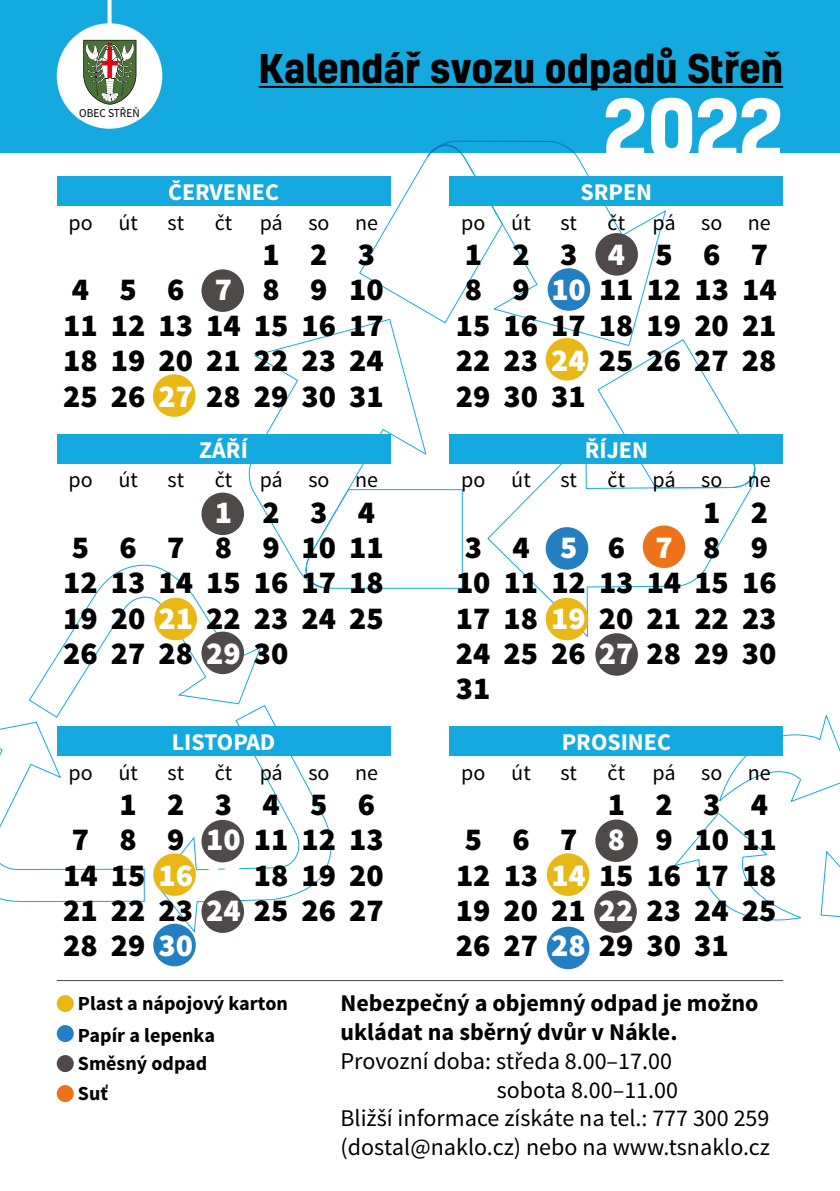
<style>
.page{position:relative;width:840px;height:1191px;background:#fff}
.page>*{position:absolute;margin:0;border:0;box-sizing:border-box;transform-origin:0 0}
.t1{font:700 80px "Kelson";color:#fff}
.t2{font:700 38px "Kelson";color:#000}
.t3{font:900 32px/35.4px "Source Sans Pro";color:#000}
.t4{font:24px "Source Sans Pro";color:#000}
.t5{font:700 24px/28.8px "Source Sans Pro";color:#000}
.t6{font:700 24px "Source Sans Pro";color:#fff}
.t7{font:22px "Source Sans Pro";color:#000}
.t8{font:700 20px/32px "Source Sans Pro";color:#000}
.t9{font:12px "Source Sans Pro";color:#000;scale:.95 1}
.s1{color:#fff}
</style>
<div class="page">
<svg style="left:674px;top:715px;width:165px;height:206px"></svg>
<svg style="left:170px;top:705px;width:162px;height:228px"></svg>
<svg style="left:0;top:564px;width:261px;height:338px"></svg>
<svg style="left:247px;top:323px;width:179px;height:269px"></svg>
<svg style="left:301px;top:489px;width:161px;height:100px"></svg>
<svg style="left:424px;top:153px;width:242px;height:193px"></svg>
<svg style="left:359px;top:153px;width:144px;height:170px"></svg>
<svg style="left:487px;top:463px;width:265px;height:175px"></svg>
<svg style="left:597px;top:339px;width:157px;height:149px"></svg>
<div style="left:0;top:0;width:839px;height:153px;background:#14aae0"></div>
<div style="left:57px;top:995px;width:17px;height:17px;background:#e9b816;border-radius:50%"></div>
<div style="left:57px;top:1025px;width:17px;height:17px;background:#237ec2;border-radius:50%"></div>
<div style="left:57px;top:1055px;width:17px;height:17px;background:#4f4949;border-radius:50%"></div>
<div style="left:57px;top:1085px;width:17px;height:17px;background:#ee7219;border-radius:50%"></div>
<hr style="left:259px;top:86px;width:523px;height:2px;background:#000">
<hr style="left:57px;top:980px;width:725px;height:1px;background:#4a4a49">
<div style="left:153px;top:374px;width:42px;height:43px;background:#e9b816;border-radius:50%"></div>
<div style="left:201px;top:269px;width:43px;height:43px;background:#4f4949;border-radius:50%"></div>
<div style="left:57px;top:177px;width:333px;height:29px;background:#14aae0"></div>
<div style="left:595px;top:233px;width:42px;height:43px;background:#4f4949;border-radius:50%"></div>
<div style="left:154px;top:598px;width:43px;height:42px;background:#e9b816;border-radius:50%"></div>
<div style="left:201px;top:492px;width:43px;height:43px;background:#4f4949;border-radius:50%"></div>
<div style="left:545px;top:527px;width:43px;height:42px;background:#237ec2;border-radius:50%"></div>
<div style="left:545px;top:598px;width:43px;height:42px;background:#e9b816;border-radius:50%"></div>
<div style="left:595px;top:633px;width:42px;height:43px;background:#4f4949;border-radius:50%"></div>
<div style="left:201px;top:820px;width:43px;height:42px;background:#4f4949;border-radius:50%"></div>
<div style="left:201px;top:890px;width:43px;height:43px;background:#4f4949;border-radius:50%"></div>
<div style="left:546px;top:853px;width:43px;height:43px;background:#e9b816;border-radius:50%"></div>
<div style="left:546px;top:926px;width:43px;height:43px;background:#237ec2;border-radius:50%"></div>
<div style="left:595px;top:819px;width:42px;height:43px;background:#4f4949;border-radius:50%"></div>
<div style="left:594px;top:890px;width:42px;height:43px;background:#4f4949;border-radius:50%"></div>
<svg style="left:107px;top:0;width:4px;height:23px"></svg>
<div style="left:57px;top:23px;width:105px;height:106px;background:#fff;border-radius:50%"></div>
<svg style="left:83px;top:40px;width:53px;height:65px"></svg>
<div style="left:642px;top:525px;width:43px;height:43px;background:#ee7219;border-radius:50%"></div>
<div style="left:449px;top:434px;width:333px;height:29px;background:#14aae0"></div>
<div style="left:545px;top:338px;width:43px;height:42px;background:#e9b816;border-radius:50%"></div>
<div style="left:547px;top:268px;width:43px;height:43px;background:#237ec2;border-radius:50%"></div>
<div style="left:449px;top:177px;width:333px;height:29px;background:#14aae0"></div>
<div style="left:201px;top:631px;width:43px;height:43px;background:#4f4949;border-radius:50%"></div>
<div style="left:57px;top:434px;width:333px;height:29px;background:#14aae0"></div>
<div style="left:153px;top:853px;width:43px;height:43px;background:#e9b816;border-radius:50%"></div>
<div style="left:449px;top:726px;width:333px;height:30px;background:#14aae0"></div>
<div style="left:153px;top:923px;width:43px;height:43px;background:#237ec2;border-radius:50%"></div>
<div style="left:57px;top:726px;width:333px;height:30px;background:#14aae0"></div>
<p class="t9" style="left:79px;top:105px;width:65px">OBEC STŘEŇ</p>
<p class="t2" style="left:259px;top:41px;width:525px">Kalendář svozu odpadů Střeň</p>
<p class="t6" style="left:168px;top:177px;width:112px">ČERVENEC</p>
<h1 class="t1" style="left:603px;top:72px;width:181px">2022</h1>
<p class="t6" style="left:580px;top:177px;width:73px">SRPEN</p>
<p class="t7" style="left:68px;top:209px;width:71px">po út</p>
<p class="t7" style="left:167px;top:209px;width:18px">st</p>
<p class="t7" style="left:215px;top:209px;width:165px">čt pá so ne</p>
<p class="t3" style="left:63px;top:238px;width:322px;text-indent:199px">123<br>456<span class="s1">7</span>8910<br>11 12 13 14 15 16 17<br>18 19 20 21 22 23 24<br>25 26 <span class="s1">27</span> 28 29 30 31</p>
<p class="t6" style="left:199px;top:434px;width:50px">ZÁŘÍ</p>
<p class="t7" style="left:68px;top:466px;width:71px">po út</p>
<p class="t7" style="left:167px;top:466px;width:18px">st</p>
<p class="t7" style="left:215px;top:466px;width:165px">čt pá so ne</p>
<p class="t3" style="left:63px;top:496px;width:322px;text-indent:152px"><span class="s1">1</span>234<br>5 6 7 8 91011<br>12 13 14 15 16 17 18<br>19 20 <span class="s1">21</span> 22 23 24 25<br>26 27 28 <span class="s1">29</span> 30</p>
<p class="t6" style="left:172px;top:727px;width:105px">LISTOPAD</p>
<p class="t7" style="left:68px;top:758px;width:71px">po út</p>
<p class="t7" style="left:167px;top:758px;width:18px">st</p>
<p class="t7" style="left:215px;top:758px;width:165px">čt pá so ne</p>
<p class="t3" style="left:63px;top:788px;width:322px;text-indent:56px">123456<br>7 8 9 <span class="s1">10</span>111213<br>14 15 <span class="s1">16 17</span> 18 19 20<br>21 22 23 <span class="s1">24</span> 25 26 27<br>28 29 <span class="s1">30</span></p>
<p class="t7" style="left:461px;top:209px;width:71px">po út</p>
<p class="t7" style="left:560px;top:209px;width:18px">st</p>
<p class="t7" style="left:607px;top:209px;width:165px">čt pá so ne</p>
<p class="t3" style="left:455px;top:238px;width:322px">123<span class="s1">4</span>567<br>8 9 <span class="s1">10</span>11121314<br>15 16 17 18 19 20 21<br>22 23 <span class="s1">24</span> 25 26 27 28<br>29 30 31</p>
<p class="t6" style="left:584px;top:434px;width:65px">ŘÍJEN</p>
<p class="t7" style="left:461px;top:466px;width:71px">po út</p>
<p class="t7" style="left:560px;top:466px;width:18px">st</p>
<p class="t7" style="left:607px;top:466px;width:165px">čt pá so ne</p>
<p class="t3" style="left:455px;top:496px;width:322px;text-indent:247px">1 2<br>34<span class="s1">5</span>6<span class="s1">7</span>89<br>10 11 12 13 14 15 16<br>17 18 <span class="s1">19</span> 20 21 22 23<br>24 25 26 <span class="s1">27</span> 28 29 30<br>31</p>
<p class="t6" style="left:561px;top:727px;width:111px">PROSINEC</p>
<p class="t7" style="left:461px;top:758px;width:71px">po út</p>
<p class="t7" style="left:560px;top:758px;width:18px">st</p>
<p class="t7" style="left:607px;top:758px;width:165px">čt pá so ne</p>
<p class="t3" style="left:455px;top:788px;width:322px;text-indent:152px">1234<br>5 6 7 <span class="s1">8</span> 91011<br>12 13 <span class="s1">14</span> 15 16 17 18<br>19 20 21 <span class="s1">22</span> 23 24 25<br>26 27 <span class="s1">28</span> 29 30 31</p>
<p class="t8" style="left:78px;top:988px;width:211px">Plast a nápojový karton<br>Papír a lepenka</p>
<p class="t8" style="left:78px;top:1049px;width:131px;line-height:30px">Směsný odpad<br>Suť</p>
<p class="t5" style="left:340px;top:989px;width:419px">Nebezpečný a objemný odpad je možno ukládat na sběrný dvůr v Nákle.</p>
<p class="t4" style="left:340px;top:1045px;width:333px">Provozní doba: středa 8.00–17.00</p>
<p class="t4" style="left:496px;top:1074px;width:183px">sobota 8.00–11.00</p>
<p class="t4" style="left:340px;top:1103px;width:430px">Bližší informace získáte na tel.: 777 300 259</p>
<p class="t4" style="left:340px;top:1132px;width:431px">(dostal@naklo.cz) nebo na www.tsnaklo.cz</p>
</div>
